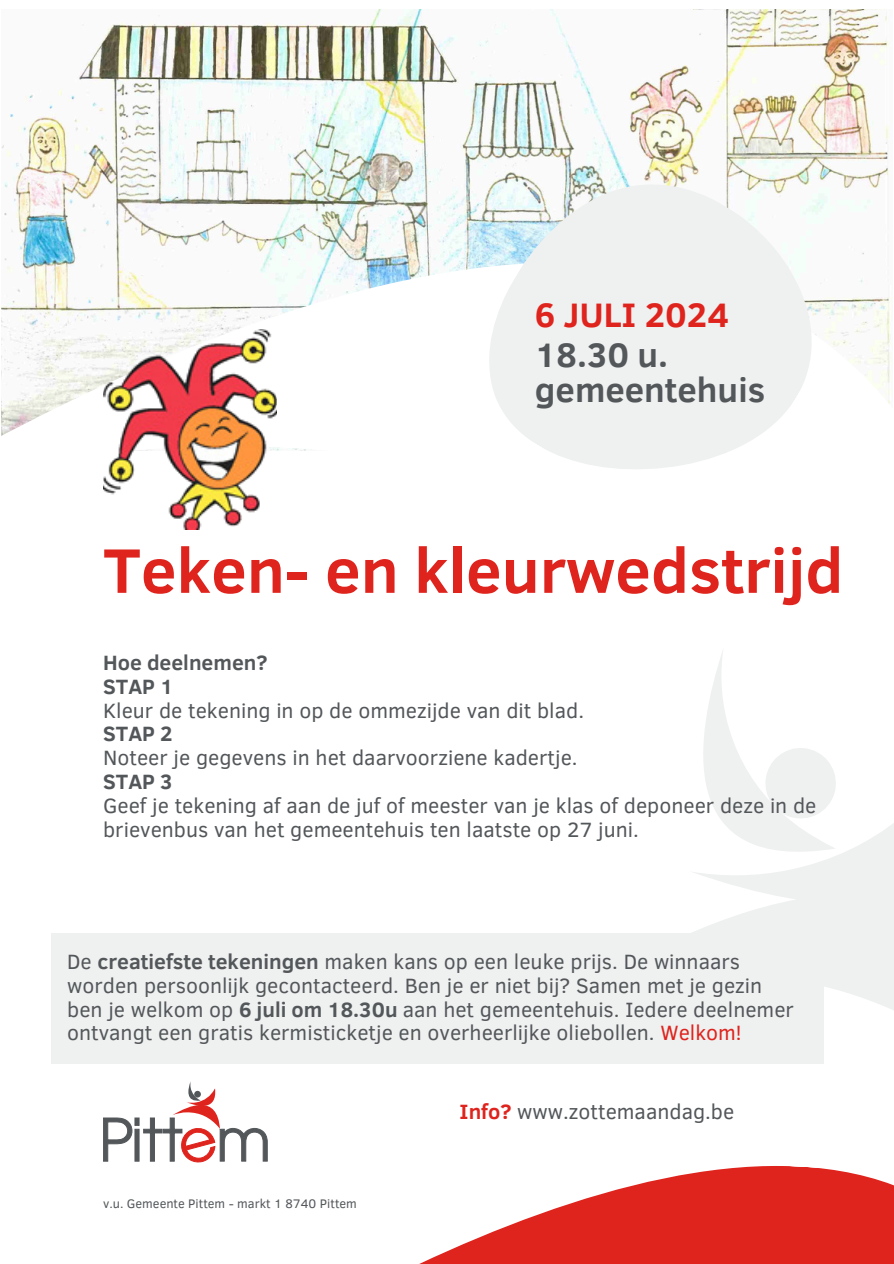
<style>
.page{position:relative;width:894px;height:1264px;background:#fff}
.page>*{position:absolute;margin:0;border:0;box-sizing:border-box;transform-origin:0 0}
.t1{font:700 64.05px "Clear Sans";color:#df231d}
.t2{font:700 34.8px/35px "Clear Sans";color:#53575a}
.t3{font:700 34.8px "Clear Sans";color:#df231d}
.t4{font:21.15px/23.9px "Clear Sans";color:#53575a}
.t5{font:12.75px "Clear Sans";color:#53575a}
.s1{font-weight:700}
.s2{color:#df231d}
.s3{font-weight:700;color:#df231d}
</style>
<div class="page">
<img style="left:1px;top:10px;width:889px;height:252px">
<svg style="left:1px;top:262px;width:890px;height:268px"></svg>
<svg style="left:103px;top:1081px;width:164px;height:82px"></svg>
<svg style="left:446px;top:132px;width:415px;height:398px"></svg>
<svg style="left:545px;top:824px;width:348px;height:240px"></svg>
<svg style="left:672px;top:651px;width:165px;height:223px"></svg>
<svg style="left:421px;top:1166px;width:472px;height:97px;fill:#df231d"></svg>
<div style="left:52px;top:932px;width:771px;height:131px;background:#eff0f0"></div>
<img style="left:103px;top:330px;width:173px;height:199px">
<p class="t3" style="left:534px;top:289px;width:196px">6 JULI 2024</p>
<h1 class="t2" style="left:534px;top:335px;width:231px">18.30 u. gemeentehuis</h1>
<h3 class="t1" style="left:103px;top:524px;width:741px">Teken- en kleurwedstrijd</h3>
<p class="t4" style="left:103px;top:649px;width:714px"><span class="s1">Hoe deelnemen?<br>STAP 1<br></span>Kleur de tekening in op de ommezijde van dit blad.<br><span class="s1">STAP 2<br></span>Noteer je gegevens in het daarvoorziene kadertje.<br><span class="s1">STAP 3<br></span>Geef je tekening af aan de juf of meester van je klas of deponeer deze in de brievenbus van het gemeentehuis ten laatste op 27 juni.</p>
<p class="t4" style="left:67px;top:948px;width:728px">De <span class="s1">creatiefste tekeningen</span> maken kans op een leuke prijs. De winnaars worden persoonlijk gecontacteerd. Ben je er niet bij? Samen met je gezin ben je welkom op <span class="s1">6 juli om 18.30u</span> aan het gemeentehuis. Iedere deelnemer ontvangt een gratis kermisticketje en overheerlijke oliebollen. <span class="s2">Welkom!</span></p>
<p class="t5" style="left:103px;top:1194px;width:255px">v.u. Gemeente Pittem - markt 1 8740 Pittem</p>
<h4 class="t4" style="left:459px;top:1098px;width:276px"><span class="s3">Info?</span> www.zottemaandag.be</h4>
</div>
